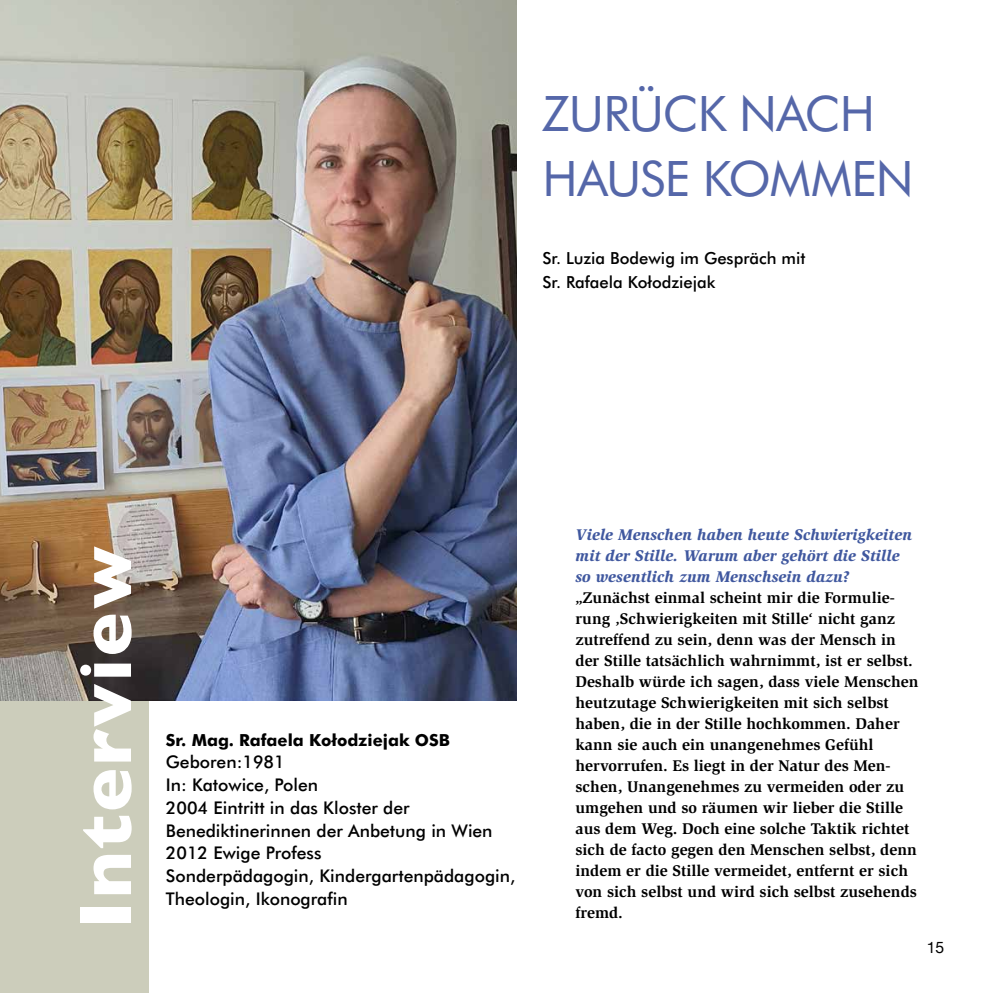
<style>
.page{position:relative;width:993px;height:993px;background:#fff}
.page>*{position:absolute;margin:0;border:0;box-sizing:border-box;transform-origin:0 0}
.t1{font:700 74.02px "Gill Sans";letter-spacing:.03em;color:#fff}
.t2{font:48.82px/64.6px "Futura BT";letter-spacing:-.02em;color:#5567a9}
.t3{font:500 17.5px/22.8px "Futura BT";color:#000}
.t4{font:500 16.62px/23.4px "Futura BT";color:#000}
.t5{font:700 16.62px "Futura BT";color:#000}
.t6{font:700 15.92px/21px "Slimbach Std";color:#000}
.t7{font:italic 900 15.92px/21px "Slimbach Std";color:#40589f}
.t8{font:15.75px "Helvetica Neue";color:#000}
</style>
<div class="page">
<div style="left:0;top:0;width:149px;height:992px;background:#cccdbb"></div>
<img style="left:0;top:0;width:516px;height:700px">
<h2 class="t2" style="left:542px;top:81px;width:373px">ZURÜCK NACH<br>HAUSE KOMMEN</h2>
<p class="t4" style="left:542px;top:246px;width:264px">Sr. Luzia Bodewig im Gespräch mit<br>Sr. Rafaela Kołodziejak</p>
<h1 class="t1" style="left:47px;top:928px;width:384px;rotate:-90deg">Interview</h1>
<p class="t5" style="left:166px;top:729px;width:286px">Sr. Mag. Rafaela Kołodziejak OSB</p>
<p class="t3" style="left:166px;top:750px;width:351px">Geboren:1981<br>In: Katowice, Polen<br>2004 Eintritt in das Kloster der<br>Benediktinerinnen der Anbetung in Wien<br>2012 Ewige Profess<br>Sonderpädagogin, Kindergartenpädagogin,<br>Theologin, Ikonografin</p>
<p class="t7" style="left:575px;top:524px;width:338px">Viele Menschen haben heute Schwierigkeiten mit der Stille. Warum aber gehört die Stille so wesentlich zum Menschsein dazu?</p>
<p class="t6" style="left:575px;top:587px;width:344px">„Zunächst einmal scheint mir die Formulie&shy;rung ‚Schwierigkeiten mit Stille‘ nicht ganz zutreffend zu sein, denn was der Mensch in der Stille tatsächlich wahrnimmt, ist er selbst.<br>Deshalb würde ich sagen, dass viele Menschen heutzutage Schwierigkeiten mit sich selbst haben, die in der Stille hochkommen. Daher kann sie auch ein unangenehmes Gefühl hervorrufen. Es liegt in der Natur des Men&shy;schen, Unangenehmes zu vermeiden oder zu umgehen und so räumen wir lieber die Stille aus dem Weg. Doch eine solche Taktik richtet sich de facto gegen den Menschen selbst, denn indem er die Stille vermeidet, entfernt er sich von sich selbst und wird sich selbst zusehends fremd.</p>
<p class="t8" style="left:926px;top:936px;width:19px">15</p>
</div>
